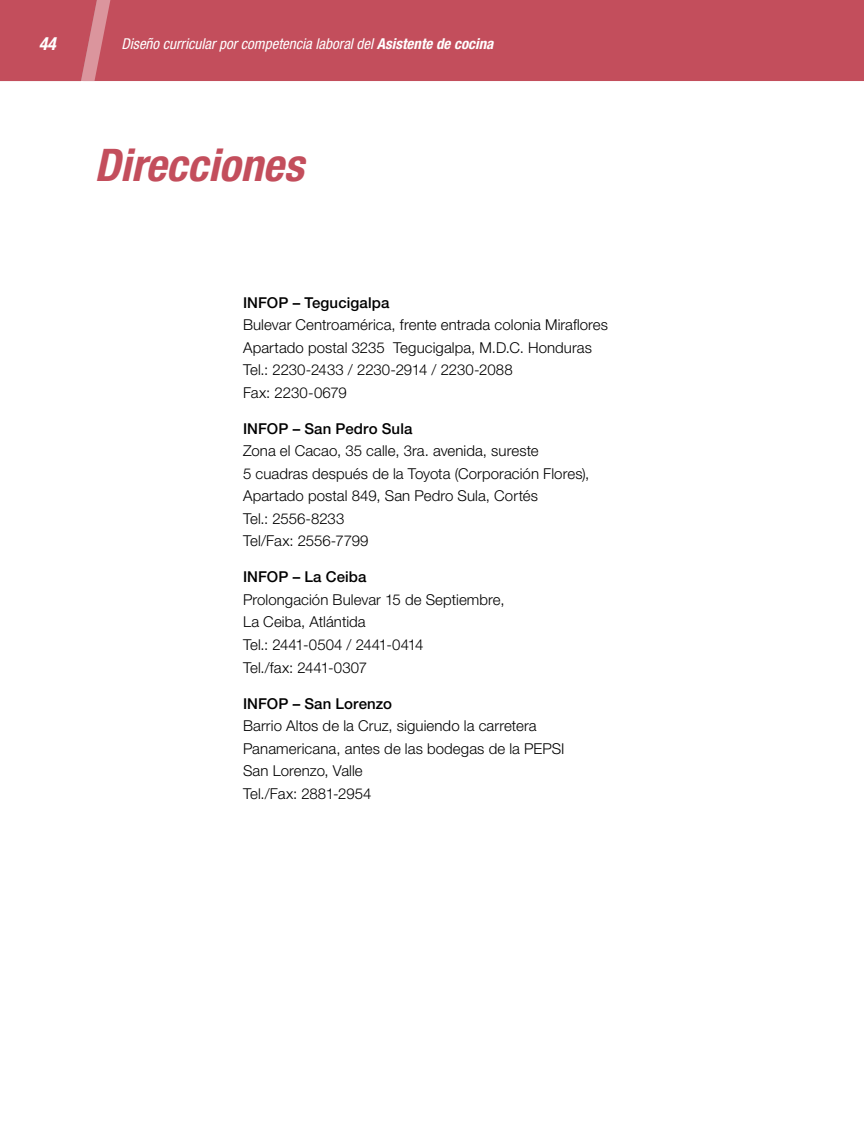
<style>
.page{position:relative;width:864px;height:1148px;background:#fff}
.page>*{position:absolute;margin:0;border:0;box-sizing:border-box;transform-origin:0 0}
.t1{font:italic 700 condensed 45px "Helvetica Neue LT Std";color:#c34e5c}
.t2{font:italic 700 condensed 18px "Helvetica Neue LT Std";color:#fff}
.t3{font:300 15px/22.5px "Helvetica Neue LT Std";letter-spacing:.005em;color:#000}
.t4{font:500 15px "Helvetica Neue LT Std";letter-spacing:.005em;color:#000}
.t5{font:italic condensed 15px "Helvetica Neue LT Std";color:#fff}
.s1{font-weight:700}
</style>
<div class="page">
<div style="left:113px;top:0;width:751px;height:81px;background:#c34e5c"></div>
<svg style="left:0;top:0;width:113px;height:81px;background:#c55663"></svg>
<p class="t2" style="left:39px;top:33px;width:18px">44</p>
<p class="t5" style="left:121px;top:35px;width:374px">Diseño curricular por competencia laboral del <span class="s1">Asistente de cocina</span></p>
<h1 class="t1" style="left:94px;top:137px;width:211px">Direcciones</h1>
<p class="t4" style="left:243px;top:293px;width:148px">INFOP – Tegucigalpa</p>
<p class="t3" style="left:243px;top:313px;width:367px">Bulevar Centroamérica, frente entrada colonia Miraflores Apartado postal 3235 Tegucigalpa, M.D.C. Honduras Tel.: 2230-2433 / 2230-2914 / 2230-2088<br>Fax: 2230-0679</p>
<p class="t4" style="left:243px;top:419px;width:171px">INFOP – San Pedro Sula</p>
<p class="t3" style="left:243px;top:439px;width:348px">Zona el Cacao, 35 calle, 3ra. avenida, sureste<br>5 cuadras después de la Toyota (Corporación Flores), Apartado postal 849, San Pedro Sula, Cortés<br>Tel.: 2556-8233<br>Tel/Fax: 2556-7799</p>
<p class="t4" style="left:243px;top:568px;width:125px">INFOP – La Ceiba</p>
<p class="t3" style="left:243px;top:588px;width:263px">Prolongación Bulevar 15 de Septiembre,<br>La Ceiba, Atlántida<br>Tel.: 2441-0504 / 2441-0414<br>Tel./fax: 2441-0307</p>
<p class="t4" style="left:243px;top:694px;width:151px">INFOP – San Lorenzo</p>
<p class="t3" style="left:243px;top:714px;width:323px">Barrio Altos de la Cruz, siguiendo la carretera Panamericana, antes de las bodegas de la PEPSI San Lorenzo, Valle<br>Tel./Fax: 2881-2954</p>
</div>
